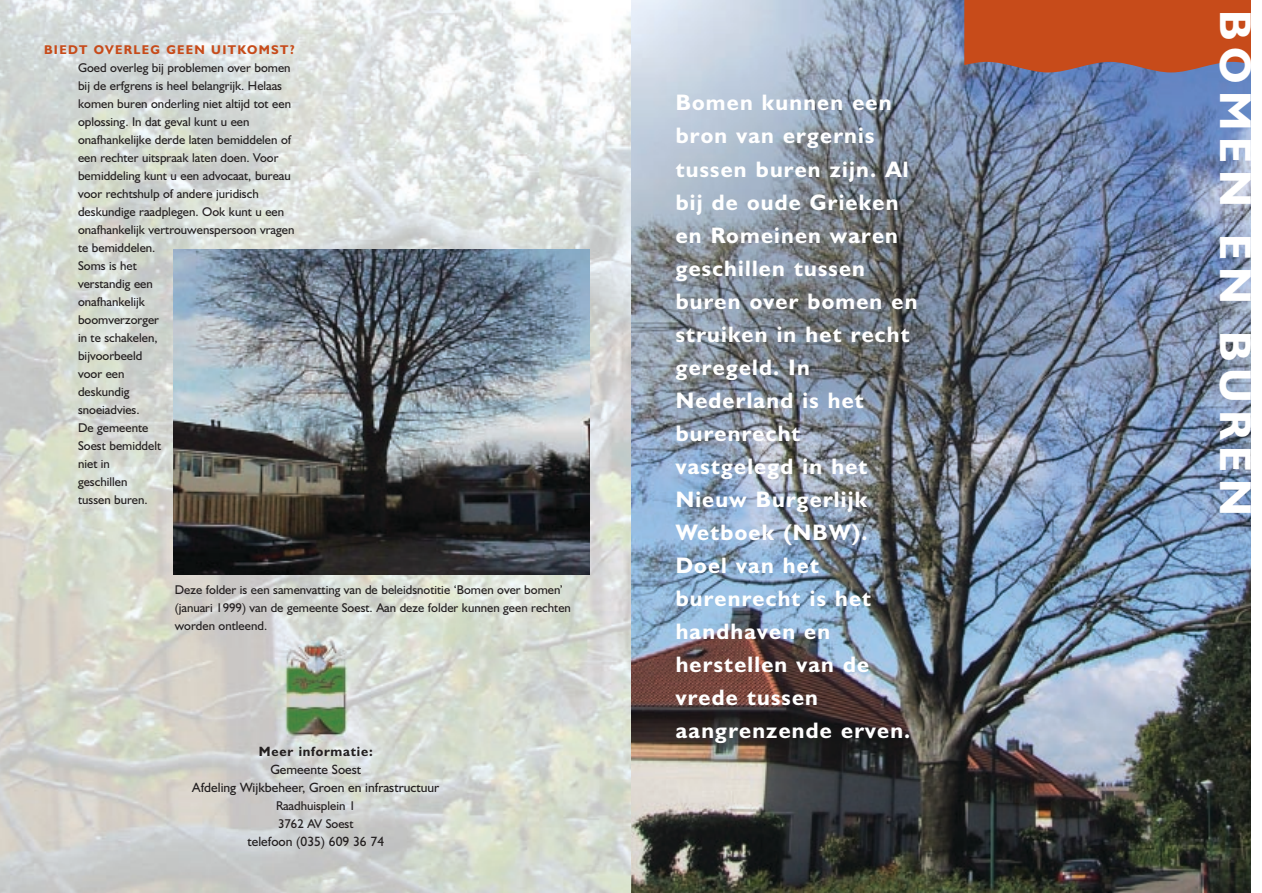
<style>
.page{position:relative;width:1262px;height:893px;background:#fff}
.page>*{position:absolute;margin:0;border:0;box-sizing:border-box;transform-origin:0 0}
.t1{font:700 45px "Humanist 521 BT";letter-spacing:.155em;color:#fff}
.t2{font:700 22.5px/33px "Humanist 521 BT";letter-spacing:.055em;color:#fff}
.t3{font:13.5px/18px "Humanist 521 BT";color:#231f20;text-align:center}
.t4{font:700 13.5px "Humanist 521 BT";letter-spacing:.055em;color:#231f20}
.t5{font:12.75px/18px "Humanist 521 BT";color:#231f20}
.t6{font:700 12.75px "Humanist 521 BT";letter-spacing:.105em;color:#c74b1a}
</style>
<div class="page">
<img style="left:0;top:0;width:631px;height:892px">
<img style="left:631px;top:0;width:619px;height:892px">
<svg style="left:964px;top:0;width:286px;height:72px"></svg>
<img style="left:173px;top:249px;width:416px;height:325px">
<p class="t6" style="left:44px;top:45px;width:252px">BIEDT OVERLEG GEEN UITKOMST?</p>
<p class="t5" style="left:78px;top:60px;width:218px">Goed overleg bij problemen over bomen bij de erfgrens is heel belangrijk. Helaas komen buren onderling niet altijd tot een oplossing. In dat geval kunt u een onafhankelijke derde laten bemiddelen of een rechter uitspraak laten doen. Voor bemiddeling kunt u een advocaat, bureau voor rechtshulp of andere juridisch deskundige raadplegen. Ook kunt u een onafhankelijk vertrouwenspersoon vragen te bemiddelen.<br>Soms is het<br>verstandig een<br>onafhankelijk<br>boomverzorger<br>in te schakelen,<br>bijvoorbeeld<br>voor een<br>deskundig<br>snoeiadvies.<br>De gemeente<br>Soest bemiddelt<br>niet in<br>geschillen<br>tussen buren.</p>
<p class="t5" style="left:175px;top:582px;width:398px">Deze folder is een samenvatting van de beleidsnotitie ‘Bomen over bomen’ (januari 1999) van de gemeente Soest. Aan deze folder kunnen geen rechten worden ontleend.</p>
<p class="t4" style="left:259px;top:746px;width:115px">Meer informatie:</p>
<p class="t3" style="left:192px;top:762px;width:248px">Gemeente Soest<br>Afdeling Wijkbeheer, Groen en infrastructuur</p>
<p class="t5" style="left:276px;top:798px;width:81px">Raadhuisplein 1<br>3762 AV Soest</p>
<p class="t3" style="left:247px;top:834px;width:138px">telefoon (035) 609 36 74</p>
<p class="t2" style="left:675px;top:88px;width:243px">Bomen kunnen een bron van ergernis tussen buren zijn. Al bij de oude Grieken en Romeinen waren geschillen tussen buren over bomen en struiken in het recht geregeld. In<br>Nederland is het burenrecht vastgelegd in het<br>Nieuw Burgerlijk<br>Wetboek (NBW).<br>Doel van het burenrecht is het handhaven en herstellen van de vrede tussen aangrenzende erven.</p>
<h1 class="t1" style="left:1252px;top:10px;width:506px;rotate:90deg">BOMEN EN BUREN</h1>
</div>
